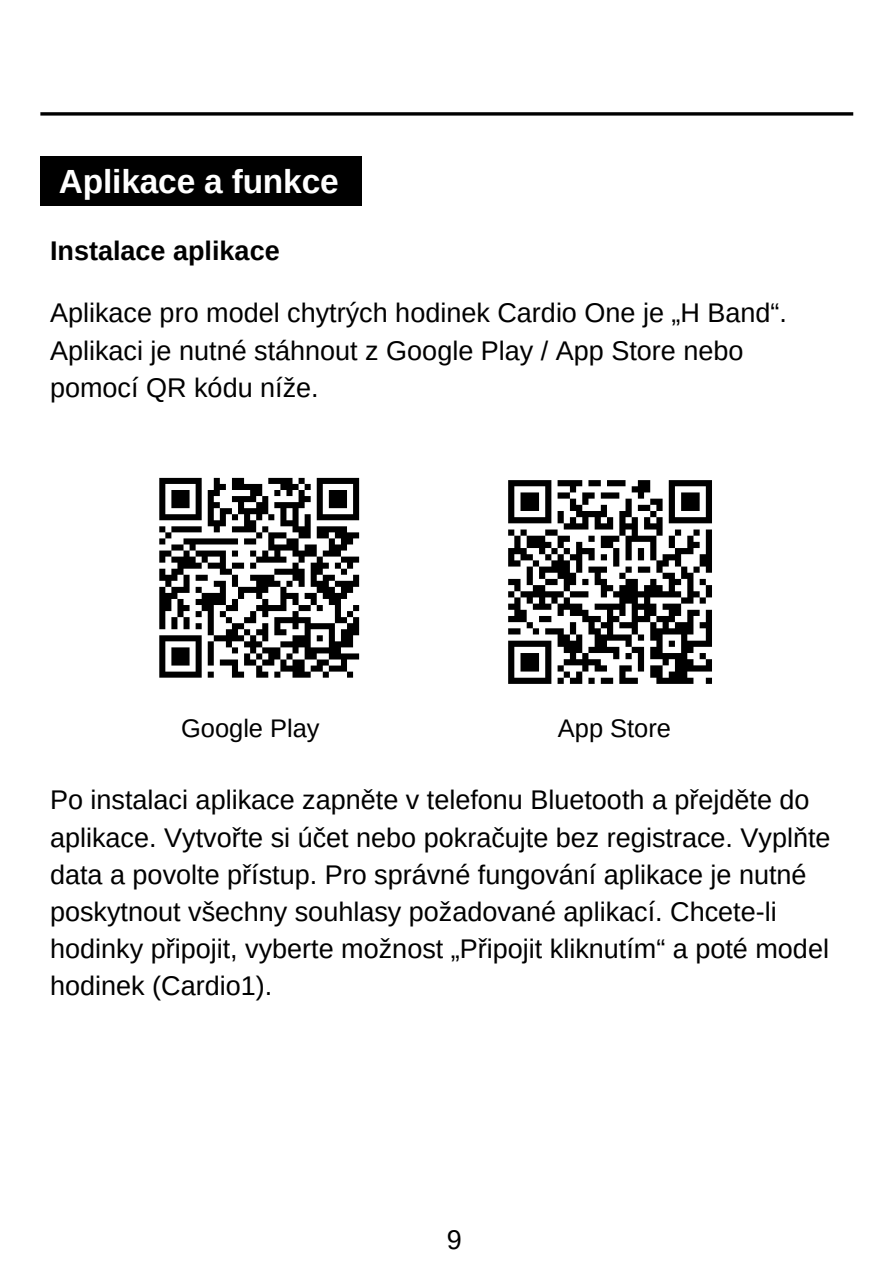
<style>
.page{position:relative;width:894px;height:1264px;background:#fff}
.page>*{position:absolute;margin:0;border:0;box-sizing:border-box;transform-origin:0 0}
.t1{font:700 33.45px "Arimo";letter-spacing:-.005em;color:#fff}
.t2{font:27px/37.2px "Arimo";color:#000}
.t3{font:700 27px "Arimo";color:#000}
.t4{font:25.5px "Arimo";color:#000}
</style>
<div class="page">
<svg style="left:40px;top:112px;width:813px;height:4px;background:#272727"></svg>
<div style="left:40px;top:156px;width:322px;height:50px;background:#000"></div>
<svg style="left:159px;top:477px;width:201px;height:201px"></svg>
<svg style="left:508px;top:480px;width:204px;height:204px"></svg>
<h1 class="t1" style="left:59px;top:162px;width:281px">Aplikace a funkce</h1>
<h2 class="t3" style="left:50px;top:236px;width:231px">Instalace aplikace</h2>
<p class="t2" style="left:50px;top:294px;width:738px">Aplikace pro model chytrých hodinek Cardio One je „H Band“.<br>Aplikaci je nutné stáhnout z Google Play / App Store nebo pomocí QR kódu níže.</p>
<p class="t4" style="left:181px;top:714px;width:140px">Google Play</p>
<p class="t4" style="left:558px;top:714px;width:115px">App Store</p>
<p class="t2" style="left:50px;top:781px;width:781px">Po instalaci aplikace zapněte v telefonu Bluetooth a přejděte do aplikace. Vytvořte si účet nebo pokračujte bez registrace. Vyplňte data a povolte přístup. Pro správné fungování aplikace je nutné poskytnout všechny souhlasy požadované aplikací. Chcete-li hodinky připojit, vyberte možnost „Připojit kliknutím“ a poté model hodinek (Cardio1).</p>
<p class="t2" style="left:446px;top:1220px;width:17px">9</p>
</div>
